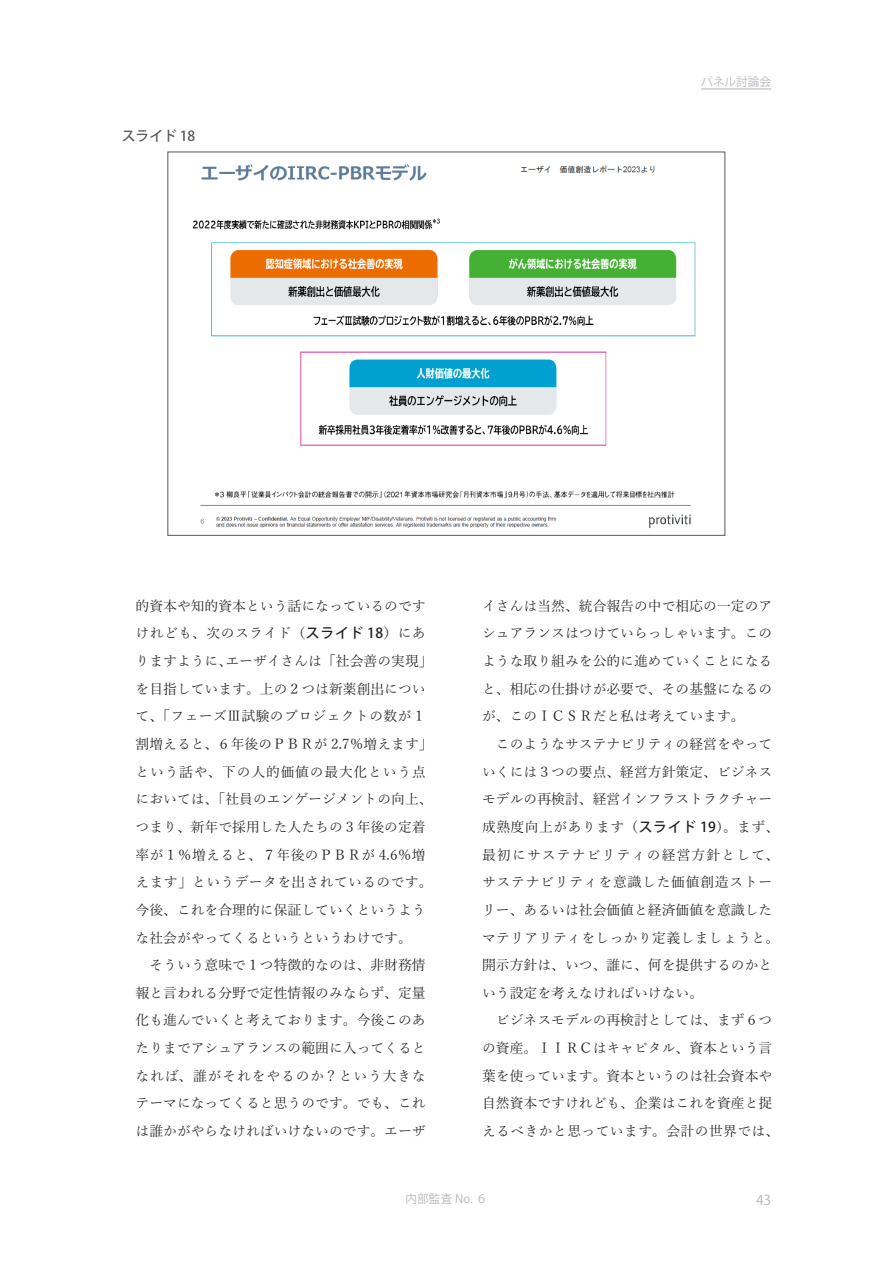
<style>
.page{position:relative;width:893px;height:1263px;background:#fff}
.page>*{position:absolute;margin:0;border:0;box-sizing:border-box;transform-origin:0 0}
.本文{font:13.8px/27.6px "Yu Mincho";color:#231f20}
.t1{font:500 13.8px "Koz Go Pr 6 N";color:#57585a}
.t2{font:13.8px "Koz Go Pr 6 N";color:#b6b7bb}
.t3{font:11.7px "Koz Go Pr 6 N";color:#b6b7bb}
.s1{font-family:"Koz Go Pr 6 N";font-weight:500}
</style>
<div class="page">
<hr style="left:701px;top:88px;width:70px;height:1px;background:#b6b7bb">
<img style="left:192px;top:164px;width:504px;height:365px">
<p class="t1" style="left:122px;top:128px;width:75px">スライド 18</p>
<p class="t3" style="left:701px;top:75px;width:72px">パネル討論会</p>
<p class="本文" style="left:136px;top:591px;width:299px">的資本や知的資本という話になっているのですけれども、次のスライド（<span class="s1">スライド 18</span>）にありますように、エーザイさんは「社会善の実現」を目指しています。上の２つは新薬創出について、「フェーズⅢ試験のプロジェクトの数が１割増えると、６年後のＰＢＲが 2.7％増えます」という話や、下の人的価値の最大化という点においては、「社員のエンゲージメントの向上、つまり、新年で採用した人たちの３年後の定着率が１％増えると、７年後のＰＢＲが 4.6％増えます」というデータを出されているのです。今後、これを合理的に保証していくというような社会がやってくるというというわけです。</p>
<p class="本文" style="left:136px;top:950px;width:292px;text-align:justify">　そういう意味で１つ特徴的なのは、非財務情報と言われる分野で定性情報のみならず、定量化も進んでいくと考えております。今後このあたりまでアシュアランスの範囲に入ってくるとなれば、誰がそれをやるのか？という大きなテーマになってくると思うのです。でも、これは誰かがやらなければいけないのです。エーザ</p>
<p class="本文" style="left:482px;top:591px;width:292px;text-align:justify">イさんは当然、統合報告の中で相応の一定のアシュアランスはつけていらっしゃいます。このような取り組みを公的に進めていくことになると、相応の仕掛けが必要で、その基盤になるのが、このＩＣＳＲだと私は考えています。</p>
<p class="本文" style="left:482px;top:729px;width:299px">　このようなサステナビリティの経営をやっていくには３つの要点、経営方針策定、ビジネスモデルの再検討、経営インフラストラクチャー成熟度向上があります（<span class="s1">スライド 19</span>）。まず、最初にサステナビリティの経営方針として、サステナビリティを意識した価値創造ストーリー、あるいは社会価値と経済価値を意識したマテリアリティをしっかり定義しましょうと。開示方針は、いつ、誰に、何を提供するのかという設定を考えなければいけない。</p>
<p class="本文" style="left:482px;top:1005px;width:299px">　ビジネスモデルの再検討としては、まず６つの資産。ＩＩＲＣはキャピタル、資本という言葉を使っています。資本というのは社会資本や自然資本ですけれども、企業はこれを資産と捉えるべきかと思っています。会計の世界では、</p>
<p class="t3" style="left:406px;top:1192px;width:83px">内部監査 No. ６</p>
<p class="t2" style="left:756px;top:1192px;width:17px">43</p>
</div>
